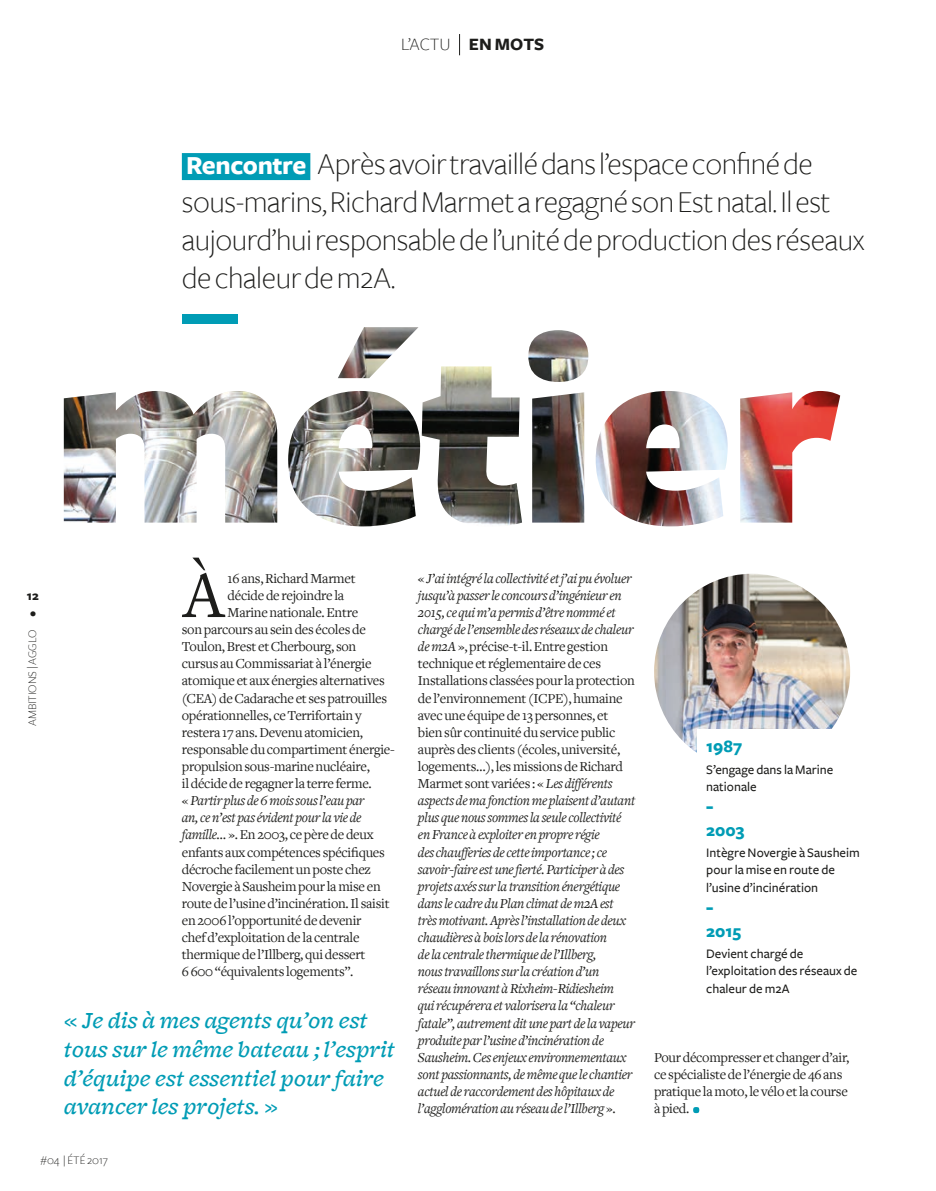
<style>
.page{position:relative;width:936px;height:1191px;background:#fff}
.page>*{position:absolute;margin:0;border:0;box-sizing:border-box;transform-origin:0 0}
.t1{font:69px "Freight Text";color:#1d1d1b}
.t2{font:300 31.5px/37.8px "Freight Sans";letter-spacing:-.015em;color:#1d1d1b}
.t3{font:italic 500 24px/28.8px "Freight Micro";color:#009cb5}
.t4{font:300 18px "Freight Sans";color:#1d1d1b}
.t5{font:700 18px "Freight Sans";color:#009cb5}
.t6{font:900 18px "Freight Sans";color:#009cb5}
.t7{font:italic 14.25px/17.1px "Freight Text";letter-spacing:-.02em;color:#1d1d1b}
.t8{font:14.25px/17.1px "Freight Text";letter-spacing:-.02em;color:#1d1d1b}
.t9{font:500 13.5px/17.1px "Freight Sans";color:#1d1d1b}
.t10{font:700 13.5px/17.1px "Freight Sans";color:#1d1d1b}
.t11{font:300 12px "Freight Sans";color:#1d1d1b}
.s1{font-weight:700}
.s2{font-weight:700;font-size:27px;color:#fff}
.s3{font-style:normal}
.s4{font-style:italic}
</style>
<div class="page">
<svg style="left:459px;top:34px;width:1px;height:21px"></svg>
<div style="left:182px;top:153px;width:128px;height:27px;background:#009cb5"></div>
<div style="left:182px;top:314px;width:55px;height:10px;background:#009cb5"></div>
<svg style="left:693px;top:1107px;width:6px;height:6px"></svg>
<img style="left:654px;top:574px;width:196px;height:195px;border-radius:98px">
<div style="left:697px;top:729px;width:175px;height:272px;background:#fff"></div>
<img style="left:64px;top:327px;width:776px;height:199px">
<p class="t4" style="left:401px;top:34px;width:145px">L’ACTU <span class="s1">EN MOTS</span></p>
<h2 class="t2" style="left:182px;top:146px;width:684px"><span class="s2">Rencontre</span> Après avoir travaillé dans l’espace confiné de sous-marins, Richard Marmet a regagné son Est natal. Il est aujourd’hui responsable de l’unité de production des réseaux de chaleur de m2A.</h2>
<p class="t10" style="left:27px;top:587px;width:13px">12 •</p>
<p class="t11" style="left:26px;top:726px;width:98px;rotate:-90deg">AMBITIONS | AGGLO</p>
<h1 class="t1" style="left:183px;top:557px;width:42px">À</h1>
<p class="t8" style="left:227px;top:570px;width:129px">16 ans, Richard Marmet</p>
<p class="t8" style="left:227px;top:587px;width:118px">décide de rejoindre la</p>
<p class="t8" style="left:227px;top:604px;width:132px">Marine nationale. Entre</p>
<p class="t8" style="left:182px;top:621px;width:185px">son parcours au sein des écoles de</p>
<p class="t8" style="left:182px;top:638px;width:176px">Toulon, Brest et Cherbourg, son</p>
<p class="t8" style="left:182px;top:655px;width:191px">cursus au Commissariat à l’énergie</p>
<p class="t8" style="left:182px;top:672px;width:204px">atomique et aux énergies alternatives</p>
<p class="t8" style="left:182px;top:690px;width:207px">(CEA) de Cadarache et ses patrouilles</p>
<p class="t8" style="left:182px;top:707px;width:181px">opérationnelles, ce Terrifortain y</p>
<p class="t8" style="left:182px;top:724px;width:183px">restera 17 ans. Devenu atomicien,</p>
<p class="t8" style="left:182px;top:741px;width:214px">responsable du compartiment énergie-</p>
<p class="t8" style="left:182px;top:758px;width:190px">propulsion sous-marine nucléaire,</p>
<p class="t8" style="left:182px;top:775px;width:191px">il décide de regagner la terre ferme.</p>
<p class="t7" style="left:182px;top:792px;width:184px"><span class="s3">«</span> Partir plus de 6 mois sous l’eau par</p>
<p class="t7" style="left:182px;top:809px;width:181px">an, ce n’est pas évident pour la vie de</p>
<p class="t8" style="left:182px;top:826px;width:193px"><span class="s4">famille…</span> ». En 2003, ce père de deux</p>
<p class="t8" style="left:182px;top:843px;width:204px">enfants aux compétences spécifiques</p>
<p class="t8" style="left:182px;top:861px;width:190px">décroche facilement un poste chez</p>
<p class="t8" style="left:182px;top:878px;width:200px">Novergie à Sausheim pour la mise en</p>
<p class="t8" style="left:182px;top:895px;width:209px">route de l’usine d’incinération. Il saisit</p>
<p class="t8" style="left:182px;top:912px;width:181px">en 2006 l’opportunité de devenir</p>
<p class="t8" style="left:182px;top:929px;width:179px">chef d’exploitation de la centrale</p>
<p class="t8" style="left:182px;top:946px;width:185px">thermique de l’Illberg, qui dessert</p>
<p class="t8" style="left:182px;top:963px;width:173px">6 600 “équivalents logements”.</p>
<h3 class="t3" style="left:64px;top:1006px;width:333px">« Je dis à mes agents qu’on est tous sur le même bateau ; l’esprit d’équipe est essentiel pour faire avancer les projets. »</h3>
<p class="t7" style="left:418px;top:570px;width:219px"><span class="s3">«</span> J’ai intégré la collectivité et j’ai pu évoluer jusqu’à passer le concours d’ingénieur en 2015, ce qui m’a permis d’être nommé et chargé de l’ensemble des réseaux de chaleur de m2A <span class="s3">», précise-t-il. Entre gestion technique et réglementaire de ces Installations classées pour la protection de l’environnement (ICPE), humaine avec une équipe de 13 personnes, et bien sûr continuité du service public auprès des clients (écoles, université, logements…), les missions de Richard Marmet sont variées : «</span> Les différents aspects de ma fonction me plaisent d’autant plus que nous sommes la seule collectivité en France à exploiter en propre régie<br>des chaufferies de cette importance ; ce savoir-faire est une fierté. Participer à des projets axés sur la transition énergétique dans le cadre du Plan climat de m2A est très motivant. Après l’installation de deux chaudières à bois lors de la rénovation<br>de la centrale thermique de l’Illberg,<br>nous travaillons sur la création d’un réseau innovant à Rixheim-Ridiesheim<br>qui récupérera et valorisera la “chaleur fatale”, autrement dit une part de la vapeur produite par l’usine d’incinération de Sausheim. Ces enjeux environnementaux sont passionnants, de même que le chantier actuel de raccordement des hôpitaux de l’agglomération au réseau de l’Illberg <span class="s3">».</span></p>
<p class="t5" style="left:706px;top:737px;width:37px">1987</p>
<p class="t9" style="left:706px;top:761px;width:129px">S’engage dans la Marine nationale</p>
<p class="t6" style="left:706px;top:795px;width:9px">-</p>
<p class="t5" style="left:706px;top:820px;width:40px">2003</p>
<p class="t9" style="left:706px;top:844px;width:155px">Intègre Novergie à Sausheim pour la mise en route de l’usine d’incinération</p>
<p class="t6" style="left:706px;top:896px;width:9px">-</p>
<p class="t5" style="left:706px;top:921px;width:36px">2015</p>
<p class="t9" style="left:706px;top:945px;width:153px">Devient chargé de l’exploitation des réseaux de chaleur de m2A</p>
<p class="t8" style="left:654px;top:1049px;width:197px">Pour décompresser et changer d’air, ce spécialiste de l’énergie de 46 ans pratique la moto, le vélo et la course à pied.</p>
<p class="t11" style="left:40px;top:1154px;width:69px">#04 | ÉTÉ 2017</p>
</div>
